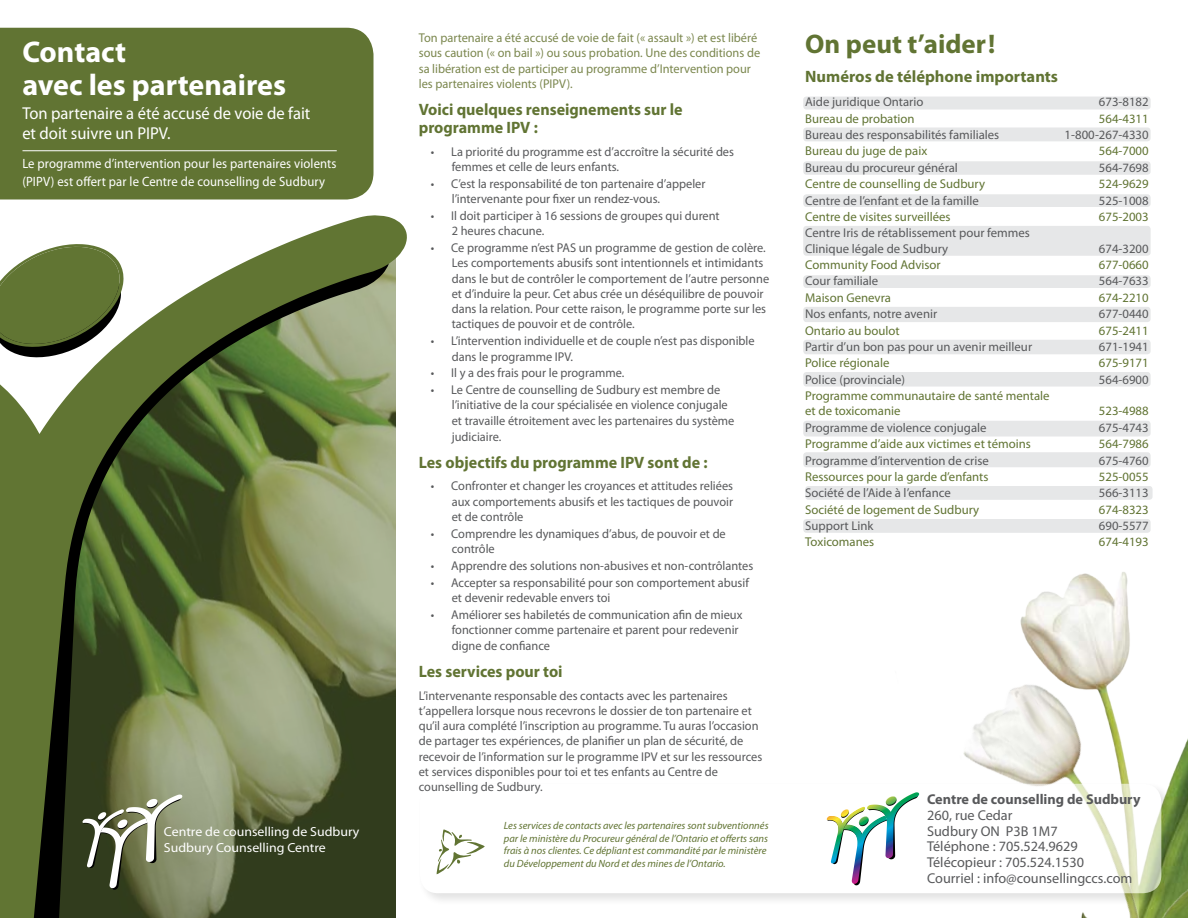
<style>
.page{position:relative;width:1188px;height:918px;background:#fff}
.page>*{position:absolute;margin:0;border:0;box-sizing:border-box;transform-origin:0 0}
.t1{font:700 30px/33px "Myriad Pro";color:#fff}
.t2{font:700 27px "Myriad Pro";color:#617433}
.t3{font:17.25px/19.5px "Myriad Pro";color:#fff;scale:.96 1}
.t4{font:700 16.5px/18px "Myriad Pro";color:#617433}
.t5{font:14.25px/15.8px "Myriad Pro";color:#58595b}
.t6{font:700 14.25px "Myriad Pro";color:#58595b}
.t7{font:13.5px/18px "Myriad Pro";letter-spacing:.01em;color:#fff;scale:.94 1}
.t8{font:13.2px/15.8px "Myriad";color:#fff;scale:1.06 1}
.t9{font:12.75px/15.3px "Myriad Pro";color:#58595b}
.t10{font:12.75px/15.3px "Myriad Pro";color:#617433}
.t11{font:12.75px/15.3px "Myriad Pro";color:#7b874e}
.t12{font:italic 10.5px/12.6px "Myriad Pro";color:#617433}
</style>
<div class="page">
<img style="left:963px;top:572px;width:225px;height:346px">
<div style="left:0;top:28px;width:374px;height:171px;background:#617433"></div>
<svg style="left:0;top:215px;width:407px;height:703px;background:#727f56"></svg>
<svg style="left:0;top:244px;width:124px;height:114px"></svg>
<div style="left:417px;top:781px;width:759px;height:126px;background:#000;opacity:.2"></div>
<div style="left:420px;top:784px;width:741px;height:109px;background:#fff;border-radius:18px"></div>
<svg style="left:82px;top:795px;width:100px;height:95px"></svg>
<div style="left:803px;top:519px;width:348px;height:14px;background:#e6e7e8;border-radius:3px"></div>
<div style="left:803px;top:421px;width:348px;height:15px;background:#e6e7e8;border-radius:3px"></div>
<div style="left:803px;top:452px;width:348px;height:15px;background:#e6e7e8;border-radius:3px"></div>
<div style="left:805px;top:486px;width:348px;height:14px;background:#e6e7e8;border-radius:3px"></div>
<div style="left:803px;top:97px;width:348px;height:13px;background:#e6e7e8;border-radius:3px"></div>
<div style="left:803px;top:226px;width:348px;height:30px;background:#e6e7e8;border-radius:3px"></div>
<div style="left:803px;top:340px;width:348px;height:14px;background:#e6e7e8;border-radius:3px"></div>
<div style="left:803px;top:128px;width:348px;height:13px;background:#e6e7e8;border-radius:3px"></div>
<div style="left:803px;top:161px;width:348px;height:14px;background:#e6e7e8;border-radius:3px"></div>
<div style="left:803px;top:194px;width:348px;height:13px;background:#e6e7e8;border-radius:3px"></div>
<div style="left:803px;top:275px;width:348px;height:13px;background:#e6e7e8;border-radius:3px"></div>
<div style="left:803px;top:307px;width:348px;height:15px;background:#e6e7e8;border-radius:3px"></div>
<div style="left:803px;top:372px;width:348px;height:15px;background:#e6e7e8;border-radius:3px"></div>
<svg style="left:437px;top:829px;width:48px;height:45px"></svg>
<svg style="left:827px;top:792px;width:91px;height:93px"></svg>
<hr style="left:22px;top:150px;width:315px;height:1px;background:#fff">
<div style="left:0;top:481px;width:6px;height:437px;background:#617533"></div>
<h1 class="t1" style="left:22px;top:35px;width:265px">Contact<br>avec les partenaires</h1>
<h3 class="t3" style="left:22px;top:104px;width:302px">Ton partenaire a été accusé de voie de fait et doit suivre un PIPV.</h3>
<p class="t7" style="left:22px;top:154px;width:336px">Le programme d’intervention pour les partenaires violents (PIPV) est offert par le Centre de counselling de Sudbury</p>
<p class="t8" style="left:164px;top:825px;width:186px">Centre de counselling de Sudbury<br>Sudbury Counselling Centre</p>
<p class="t11" style="left:419px;top:30px;width:343px">Ton partenaire a été accusé de voie de fait (« assault ») et est libéré sous caution (« on bail ») ou sous probation. Une des conditions de sa libération est de participer au programme d’Intervention pour les partenaires violents (PIPV).</p>
<p class="t4" style="left:419px;top:100px;width:265px">Voici quelques renseignements sur le programme IPV :</p>
<p class="t9" style="left:452px;top:144px;width:284px;text-indent:-21px">• La priorité du programme est d’accroître la sécurité des femmes et celle de leurs enfants.</p>
<p class="t9" style="left:452px;top:176px;width:255px;text-indent:-21px">• C’est la responsabilité de ton partenaire d’appeler l’intervenante pour fixer un rendez-vous.</p>
<p class="t9" style="left:452px;top:208px;width:269px;text-indent:-21px">• Il doit participer à 16 sessions de groupes qui durent<br>2 heures chacune.</p>
<p class="t9" style="left:452px;top:240px;width:319px;text-indent:-21px">• Ce programme n’est PAS un programme de gestion de colère.<br>Les comportements abusifs sont intentionnels et intimidants dans le but de contrôler le comportement de l’autre personne et d’induire la peur. Cet abus crée un déséquilibre de pouvoir dans la relation. Pour cette raison, le programme porte sur les tactiques de pouvoir et de contrôle.</p>
<p class="t9" style="left:452px;top:333px;width:304px;text-indent:-21px">• L’intervention individuelle et de couple n’est pas disponible dans le programme IPV.</p>
<p class="t9" style="left:431px;top:365px;width:195px">• Il y a des frais pour le programme.</p>
<p class="t9" style="left:452px;top:382px;width:284px;text-indent:-21px">• Le Centre de counselling de Sudbury est membre de l’initiative de la cour spécialisée en violence conjugale et travaille étroitement avec les partenaires du système judiciaire.</p>
<p class="t4" style="left:419px;top:452px;width:290px">Les objectifs du programme IPV sont de :</p>
<p class="t9" style="left:452px;top:478px;width:283px;text-align:justify;text-indent:-21px">• Confronter et changer les croyances et attitudes reliées aux comportements abusifs et les tactiques de pouvoir et de contrôle</p>
<p class="t9" style="left:452px;top:526px;width:276px;text-indent:-21px">• Comprendre les dynamiques d’abus, de pouvoir et de contrôle</p>
<p class="t9" style="left:431px;top:558px;width:324px">• Apprendre des solutions non-abusives et non-contrôlantes</p>
<p class="t9" style="left:452px;top:574px;width:299px;text-indent:-21px">• Accepter sa responsabilité pour son comportement abusif et devenir redevable envers toi</p>
<p class="t9" style="left:452px;top:607px;width:292px;text-indent:-21px">• Améliorer ses habiletés de communication afin de mieux fonctionner comme partenaire et parent pour redevenir digne de confiance</p>
<p class="t4" style="left:419px;top:662px;width:145px">Les services pour toi</p>
<p class="t9" style="left:419px;top:687px;width:345px">L’intervenante responsable des contacts avec les partenaires t’appellera lorsque nous recevrons le dossier de ton partenaire et qu’il aura complété l’inscription au programme. Tu auras l’occasion de partager tes expériences, de planifier un plan de sécurité, de recevoir de l’information sur le programme IPV et sur les ressources et services disponibles pour toi et tes enfants au Centre de counselling de Sudbury.</p>
<p class="t12" style="left:504px;top:819px;width:266px">Les services de contacts avec les partenaires sont subventionnés par le ministère du Procureur général de l’Ontario et offerts sans frais à nos clientes. Ce dépliant est commandité par le ministère du Développement du Nord et des mines de l’Ontario.</p>
<h2 class="t2" style="left:805px;top:27px;width:192px">On peut t’aider!</h2>
<p class="t4" style="left:805px;top:67px;width:254px">Numéros de téléphone importants</p>
<p class="t9" style="left:805px;top:94px;width:120px">Aide juridique Ontario</p>
<p class="t9" style="left:1099px;top:94px;width:51px">673-8182</p>
<p class="t10" style="left:805px;top:111px;width:111px">Bureau de probation</p>
<p class="t10" style="left:1099px;top:111px;width:51px">564-4311</p>
<p class="t9" style="left:805px;top:127px;width:196px">Bureau des responsabilités familiales</p>
<p class="t9" style="left:1064px;top:127px;width:86px">1-800-267-4330</p>
<p class="t10" style="left:805px;top:143px;width:124px">Bureau du juge de paix</p>
<p class="t10" style="left:1099px;top:143px;width:51px">564-7000</p>
<p class="t9" style="left:805px;top:160px;width:154px">Bureau du procureur général</p>
<p class="t9" style="left:1099px;top:160px;width:51px">564-7698</p>
<p class="t10" style="left:805px;top:176px;width:181px">Centre de counselling de Sudbury</p>
<p class="t10" style="left:1099px;top:176px;width:51px">524-9629</p>
<p class="t9" style="left:805px;top:192px;width:175px">Centre de l’enfant et de la famille</p>
<p class="t9" style="left:1099px;top:192px;width:51px">525-1008</p>
<p class="t10" style="left:805px;top:209px;width:147px">Centre de visites surveillées</p>
<p class="t10" style="left:1099px;top:209px;width:51px">675-2003</p>
<p class="t9" style="left:805px;top:225px;width:226px">Centre Iris de rétablissement pour femmes<br>Clinique légale de Sudbury</p>
<p class="t9" style="left:1099px;top:241px;width:51px">674-3200</p>
<p class="t10" style="left:805px;top:257px;width:137px">Community Food Advisor</p>
<p class="t10" style="left:1099px;top:257px;width:51px">677-0660</p>
<p class="t9" style="left:805px;top:273px;width:75px">Cour familiale</p>
<p class="t9" style="left:1099px;top:273px;width:51px">564-7633</p>
<p class="t10" style="left:805px;top:290px;width:87px">Maison Genevra</p>
<p class="t10" style="left:1099px;top:290px;width:51px">674-2210</p>
<p class="t9" style="left:805px;top:306px;width:134px">Nos enfants, notre avenir</p>
<p class="t9" style="left:1099px;top:306px;width:51px">677-0440</p>
<p class="t10" style="left:805px;top:322px;width:96px">Ontario au boulot</p>
<p class="t10" style="left:1099px;top:322px;width:51px">675-2411</p>
<p class="t9" style="left:805px;top:339px;width:228px">Partir d’un bon pas pour un avenir meilleur</p>
<p class="t9" style="left:1099px;top:339px;width:51px">671-1941</p>
<p class="t10" style="left:805px;top:355px;width:86px">Police régionale</p>
<p class="t10" style="left:1099px;top:355px;width:51px">675-9171</p>
<p class="t9" style="left:805px;top:372px;width:102px">Police (provinciale)</p>
<p class="t9" style="left:1099px;top:372px;width:51px">564-6900</p>
<p class="t10" style="left:805px;top:388px;width:246px">Programme communautaire de santé mentale et de toxicomanie</p>
<p class="t10" style="left:1099px;top:403px;width:51px">523-4988</p>
<p class="t9" style="left:805px;top:420px;width:183px">Programme de violence conjugale</p>
<p class="t9" style="left:1099px;top:420px;width:51px">675-4743</p>
<p class="t10" style="left:805px;top:436px;width:227px">Programme d’aide aux victimes et témoins</p>
<p class="t10" style="left:1099px;top:436px;width:51px">564-7986</p>
<p class="t9" style="left:805px;top:452px;width:185px">Programme d’intervention de crise</p>
<p class="t9" style="left:1099px;top:452px;width:51px">675-4760</p>
<p class="t10" style="left:805px;top:469px;width:185px">Ressources pour la garde d’enfants</p>
<p class="t10" style="left:1099px;top:469px;width:51px">525-0055</p>
<p class="t9" style="left:805px;top:485px;width:147px">Société de l’Aide à l’enfance</p>
<p class="t9" style="left:1099px;top:485px;width:51px">566-3113</p>
<p class="t10" style="left:805px;top:502px;width:176px">Société de logement de Sudbury</p>
<p class="t10" style="left:1099px;top:502px;width:51px">674-8323</p>
<p class="t9" style="left:805px;top:518px;width:70px">Support Link</p>
<p class="t9" style="left:1099px;top:518px;width:51px">690-5577</p>
<p class="t10" style="left:805px;top:534px;width:71px">Toxicomanes</p>
<p class="t10" style="left:1099px;top:534px;width:51px">674-4193</p>
<p class="t6" style="left:927px;top:790px;width:215px">Centre de counselling de Sudbury</p>
<p class="t5" style="left:927px;top:807px;width:207px">260, rue Cedar<br>Sudbury ON P3B 1M7<br>Téléphone : 705.524.9629<br>Télécopieur : 705.524.1530<br>Courriel : info@counsellingccs.com</p>
</div>
